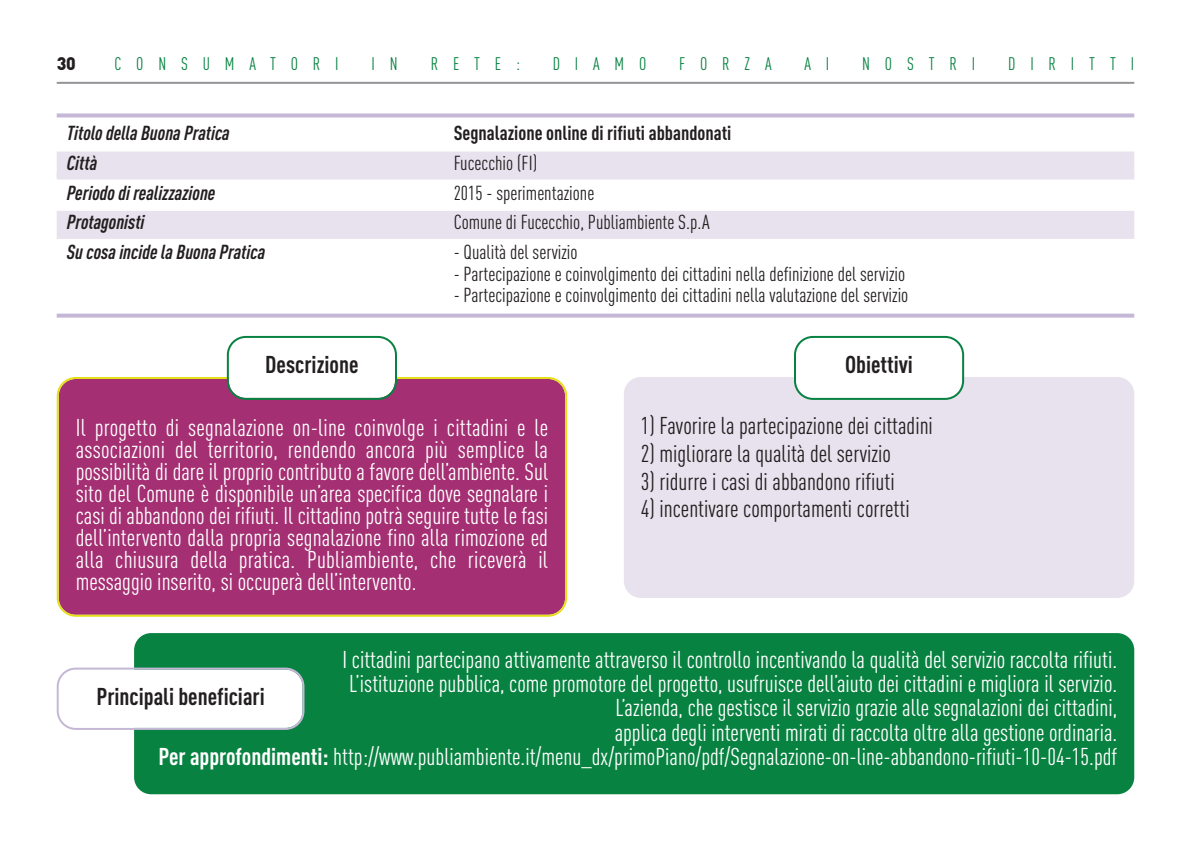
<style>
.page{position:relative;width:1191px;height:851px;background:#fff}
.page>*{position:absolute;margin:0;border:0;box-sizing:border-box;transform-origin:0 0}
.t1{font:condensed 24px/22px "DIN Pro";color:#fff;text-align:right}
.t2{font:condensed 24px "DIN Pro";color:#231f20}
.t3{font:700 condensed 24px "DIN Pro";color:#231f20}
.t4{font:condensed 20px "DIN Pro";color:#231f20}
.t5{font:italic 700 condensed 20px "DIN Pro";color:#231f20}
.t6{font:700 condensed 20px "DIN Pro";color:#231f20}
.t7{font:condensed 18px "DIN Pro";letter-spacing:.86em;color:#088241;scale:.96 1}
.t8{font:900 18px "DIN Pro";color:#231f20;scale:.96 1}
.s1{font-weight:700}
</style>
<div class="page">
<hr style="left:57px;top:82px;width:1077px;height:2px;background:#939598">
<svg style="left:57px;top:113px;width:1077px;height:4px;background:#cac0da"></svg>
<div style="left:57px;top:151px;width:1077px;height:28px;background:#e7e2ed"></div>
<div style="left:57px;top:211px;width:1077px;height:28px;background:#e7e2ed"></div>
<svg style="left:57px;top:313px;width:1077px;height:4px;background:#cdc3dc"></svg>
<div style="left:624px;top:377px;width:510px;height:221px;background:#e7e2ed;border-radius:17px"></div>
<div style="left:134px;top:633px;width:1000px;height:161px;background:#088241;border-radius:17px"></div>
<div style="left:57px;top:377px;width:510px;height:239px;background:#a42f72"></div>
<svg style="left:227px;top:336px;width:170px;height:64px"></svg>
<svg style="left:57px;top:667px;width:247px;height:62px"></svg>
<svg style="left:794px;top:336px;width:170px;height:64px"></svg>
<p class="t8" style="left:57px;top:58px;width:22px">30</p>
<p class="t7" style="left:114px;top:58px;width:235px">ConsumatoRi</p>
<p class="t7" style="left:372px;top:58px;width:29px">i n</p>
<p class="t7" style="left:431px;top:58px;width:94px">Rete:</p>
<p class="t7" style="left:553px;top:58px;width:99px">diamo</p>
<p class="t7" style="left:679px;top:58px;width:98px">foRza</p>
<p class="t7" style="left:804px;top:58px;width:27px">a i</p>
<p class="t7" style="left:862px;top:58px;width:119px">nostRi</p>
<p class="t7" style="left:1008px;top:58px;width:133px">diRitti</p>
<p class="t5" style="left:67px;top:126px;width:164px">Titolo della Buona Pratica</p>
<p class="t6" style="left:454px;top:126px;width:279px">Segnalazione online di rifiuti abbandonati</p>
<p class="t5" style="left:67px;top:155px;width:32px">Città</p>
<p class="t4" style="left:454px;top:155px;width:85px">fucecchio (fi)</p>
<p class="t5" style="left:67px;top:185px;width:150px">Periodo di realizzazione</p>
<p class="t4" style="left:454px;top:185px;width:142px">2015 - sperimentazione</p>
<p class="t5" style="left:67px;top:215px;width:79px">Protagonisti</p>
<p class="t4" style="left:454px;top:215px;width:257px">Comune di fucecchio, publiambiente s.p.a</p>
<p class="t5" style="left:67px;top:244px;width:200px">Su cosa incide la Buona Pratica</p>
<p class="t4" style="left:454px;top:244px;width:125px">- Qualità del servizio</p>
<p class="t4" style="left:454px;top:266px;width:453px">- partecipazione e coinvolgimento dei cittadini nella definizione del servizio</p>
<p class="t4" style="left:454px;top:288px;width:456px">- partecipazione e coinvolgimento dei cittadini nella valutazione del servizio</p>
<p class="t3" style="left:265px;top:356px;width:95px">Descrizione</p>
<p class="t1" style="left:76px;top:419px;width:474px;text-align:justify">il progetto di segnalazione on-line coinvolge i cittadini e le associazioni del territorio, rendendo ancora più semplice la possibilità di dare il proprio contributo a favore dell’ambiente. sul sito del Comune è disponibile un’area specifica dove segnalare i casi di abbandono dei rifiuti. il cittadino potrà seguire tutte le fasi dell’intervento dalla propria segnalazione fino alla rimozione ed alla chiusura della pratica. publiambiente, che riceverà il messaggio inserito, si occuperà dell’intervento.</p>
<p class="t3" style="left:845px;top:356px;width:69px">Obiettivi</p>
<p class="t2" style="left:641px;top:417px;width:294px">1) favorire la partecipazione dei cittadini</p>
<p class="t2" style="left:641px;top:445px;width:252px">2) migliorare la qualità del servizio</p>
<p class="t2" style="left:641px;top:472px;width:255px">3) ridurre i casi di abbandono rifiuti</p>
<p class="t2" style="left:641px;top:500px;width:270px">4) incentivare comportamenti corretti</p>
<p class="t1" style="left:158px;top:650px;width:960px;line-height:24px">i cittadini partecipano attivamente attraverso il controllo incentivando la qualità del servizio raccolta rifiuti.<br>L’istituzione pubblica, come promotore del progetto, usufruisce dell’aiuto dei cittadini e migliora il servizio.<br>L’azienda, che gestisce il servizio grazie alle segnalazioni dei cittadini,<br>applica degli interventi mirati di raccolta oltre alla gestione ordinaria.<br><span class="s1">Per approfondimenti:</span> http://www.publiambiente.it/menu_dx/primopiano/pdf/segnalazione-on-line-abbandono-rifiuti-10-04-15.pdf</p>
<p class="t3" style="left:96px;top:687px;width:170px">Principali beneficiari</p>
</div>
